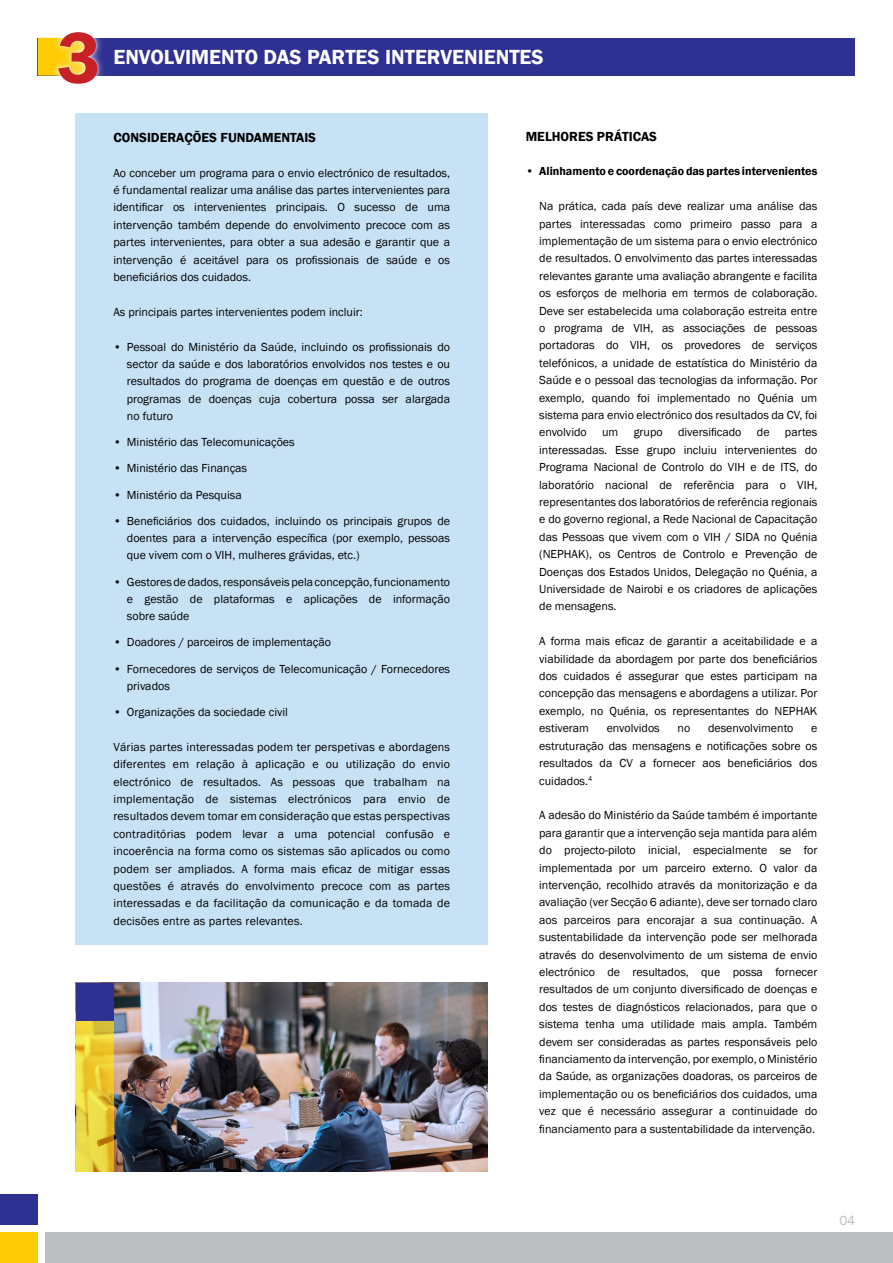
<style>
.page{position:relative;width:893px;height:1263px;background:#fff}
.page>*{position:absolute;margin:0;border:0;box-sizing:border-box;transform-origin:0 0}
.t1{font:600 75px "Franklin Gothic";color:#c72026}
.t2{font:600 21px "Franklin Gothic";color:#fff}
.t3{font:600 13.5px "Franklin Gothic";color:#000}
.t4{font:13.5px "Franklin Gothic";color:#bcbec0}
.t5{font:12px/17.4px "Franklin Gothic";color:#000;text-align:justify}
.t6{font:600 12px "Franklin Gothic";color:#000}
.s1{font-weight:400}
</style>
<div class="page">
<div style="left:76px;top:113px;width:412px;height:832px;background:#c7e1f5"></div>
<div style="left:38px;top:38px;width:817px;height:37px;background:#2e3092"></div>
<svg style="left:38px;top:38px;width:11px;height:38px"></svg>
<div style="left:49px;top:22px;width:59px;height:72px;background:#fff;opacity:.7"></div>
<div style="left:55px;top:29px;width:46px;height:58px;background:#fff;opacity:.75"></div>
<div style="left:45px;top:1232px;width:848px;height:31px;background:#bcbec0"></div>
<img style="left:113px;top:983px;width:375px;height:189px">
<svg style="left:76px;top:1020px;width:37px;height:152px;background:#e7cc3a"></svg>
<div style="left:0;top:1232px;width:38px;height:31px;background:#ffcb05"></div>
<div style="left:0;top:1194px;width:38px;height:31px;background:#2e3092"></div>
<div style="left:76px;top:983px;width:37px;height:37px;background:#2e3092"></div>
<h1 class="t1" style="left:57px;top:12px;width:45px">3</h1>
<h2 class="t2" style="left:113px;top:44px;width:432px">ENVOLVIMENTO DAS PARTES INTERVENIENTES</h2>
<p class="t3" style="left:113px;top:129px;width:204px">CONSIDERAÇÕES FUNDAMENTAIS</p>
<p class="t5" style="left:113px;top:164px;width:338px">Ao conceber um programa para o envio electrónico de resultados, é fundamental realizar uma análise das partes intervenientes para identificar os intervenientes principais. O sucesso de uma intervenção também depende do envolvimento precoce com as partes intervenientes, para obter a sua adesão e garantir que a intervenção é aceitável para os profissionais de saúde e os beneficiários dos cuidados.</p>
<p class="t5" style="left:113px;top:303px;width:251px">As principais partes intervenientes podem incluir:</p>
<p class="t5" style="left:127px;top:338px;width:325px;text-indent:-14px">• Pessoal do Ministério da Saúde, incluindo os profissionais do sector da saúde e dos laboratórios envolvidos nos testes e ou resultados do programa de doenças em questão e de outros programas de doenças cuja cobertura possa ser alargada no futuro</p>
<p class="t5" style="left:113px;top:434px;width:183px">• Ministério das Telecomunicações</p>
<p class="t5" style="left:113px;top:460px;width:135px">• Ministério das Finanças</p>
<p class="t5" style="left:113px;top:486px;width:130px">• Ministério da Pesquisa</p>
<p class="t5" style="left:127px;top:512px;width:325px;text-indent:-14px">• Beneficiários dos cuidados, incluindo os principais grupos de doentes para a intervenção específica (por exemplo, pessoas que vivem com o VIH, mulheres grávidas, etc.)</p>
<p class="t5" style="left:127px;top:573px;width:325px;text-indent:-14px">• Gestores de dados, responsáveis pela concepção, funcionamento e gestão de plataformas e aplicações de informação sobre saúde</p>
<p class="t5" style="left:113px;top:634px;width:219px">• Doadores / parceiros de implementação</p>
<p class="t5" style="left:127px;top:660px;width:325px;text-indent:-14px">• Fornecedores de serviços de Telecomunicação / Fornecedores privados</p>
<p class="t5" style="left:113px;top:704px;width:176px">• Organizações da sociedade civil</p>
<p class="t5" style="left:113px;top:738px;width:338px">Várias partes interessadas podem ter perspetivas e abordagens diferentes em relação à aplicação e ou utilização do envio electrónico de resultados. As pessoas que trabalham na implementação de sistemas electrónicos para envio de resultados devem tomar em consideração que estas perspectivas contraditórias podem levar a uma potencial confusão e incoerência na forma como os sistemas são aplicados ou como podem ser ampliados. A forma mais eficaz de mitigar essas questões é através do envolvimento precoce com as partes interessadas e da facilitação da comunicação e da tomada de decisões entre as partes relevantes.</p>
<p class="t3" style="left:526px;top:128px;width:133px">MELHORES PRÁTICAS</p>
<p class="t6" style="left:526px;top:164px;width:293px"><span class="s1">•</span> Alinhamento e coordenação das partes intervenientes</p>
<p class="t5" style="left:539px;top:198px;width:280px">Na prática, cada país deve realizar uma análise das partes interessadas como primeiro passo para a implementação de um sistema para o envio electrónico de resultados. O envolvimento das partes interessadas relevantes garante uma avaliação abrangente e facilita os esforços de melhoria em termos de colaboração.<br>Deve ser estabelecida uma colaboração estreita entre o programa de VIH, as associações de pessoas portadoras do VIH, os provedores de serviços telefónicos, a unidade de estatística do Ministério da Saúde e o pessoal das tecnologias da informação. Por exemplo, quando foi implementado no Quénia um sistema para envio electrónico dos resultados da CV, foi envolvido</p>
<p class="t5" style="left:602px;top:424px;width:18px">um</p>
<p class="t5" style="left:634px;top:424px;width:31px">grupo</p>
<p class="t5" style="left:678px;top:424px;width:65px">diversificado</p>
<p class="t5" style="left:757px;top:424px;width:14px">de</p>
<p class="t5" style="left:539px;top:424px;width:280px;text-indent:246px">partes interessadas. Esse grupo incluiu intervenientes do Programa Nacional de Controlo do VIH e de ITS, do laboratório nacional de referência para o VIH, representantes dos laboratórios de referência regionais e do governo regional, a Rede Nacional de Capacitação das Pessoas que vivem com o VIH / SIDA no Quénia (NEPHAK), os Centros de Controlo e Prevenção de Doenças dos Estados Unidos, Delegação no Quénia, a Universidade de Nairobi e os criadores de aplicações de mensagens.</p>
<p class="t5" style="left:539px;top:633px;width:280px">A forma mais eficaz de garantir a aceitabilidade e a viabilidade da abordagem por parte dos beneficiários dos cuidados é assegurar que estes participam na concepção das mensagens e abordagens a utilizar. Por exemplo, no Quénia, os representantes do NEPHAK estiveram</p>
<p class="t5" style="left:607px;top:720px;width:55px">envolvidos</p>
<p class="t5" style="left:678px;top:720px;width:14px">no</p>
<p class="t5" style="left:708px;top:720px;width:87px">desenvolvimento</p>
<p class="t5" style="left:539px;top:720px;width:280px;text-indent:272px">e estruturação das mensagens e notificações sobre os resultados da CV a fornecer aos beneficiários dos cuidados.<sup>4</sup></p>
<p class="t5" style="left:539px;top:807px;width:280px">A adesão do Ministério da Saúde também é importante para garantir que a intervenção seja mantida para além do projecto-piloto inicial, especialmente se for implementada por um parceiro externo. O valor da intervenção, recolhido através da monitorização e da avaliação (ver Secção 6 adiante), deve ser tornado claro aos parceiros para encorajar a sua continuação. A sustentabilidade da intervenção pode ser melhorada através do desenvolvimento de um sistema de envio electrónico de resultados, que possa fornecer resultados de um conjunto diversificado de doenças e dos testes de diagnósticos relacionados, para que o sistema tenha uma utilidade mais ampla. Também devem ser consideradas as partes responsáveis pelo financiamento da intervenção, por exemplo, o Ministério da Saúde, as organizações doadoras, os parceiros de implementação ou os beneficiários dos cuidados, uma vez que é necessário assegurar a continuidade do financiamento para a sustentabilidade da intervenção.</p>
<p class="t4" style="left:839px;top:1212px;width:17px">04</p>
</div>
